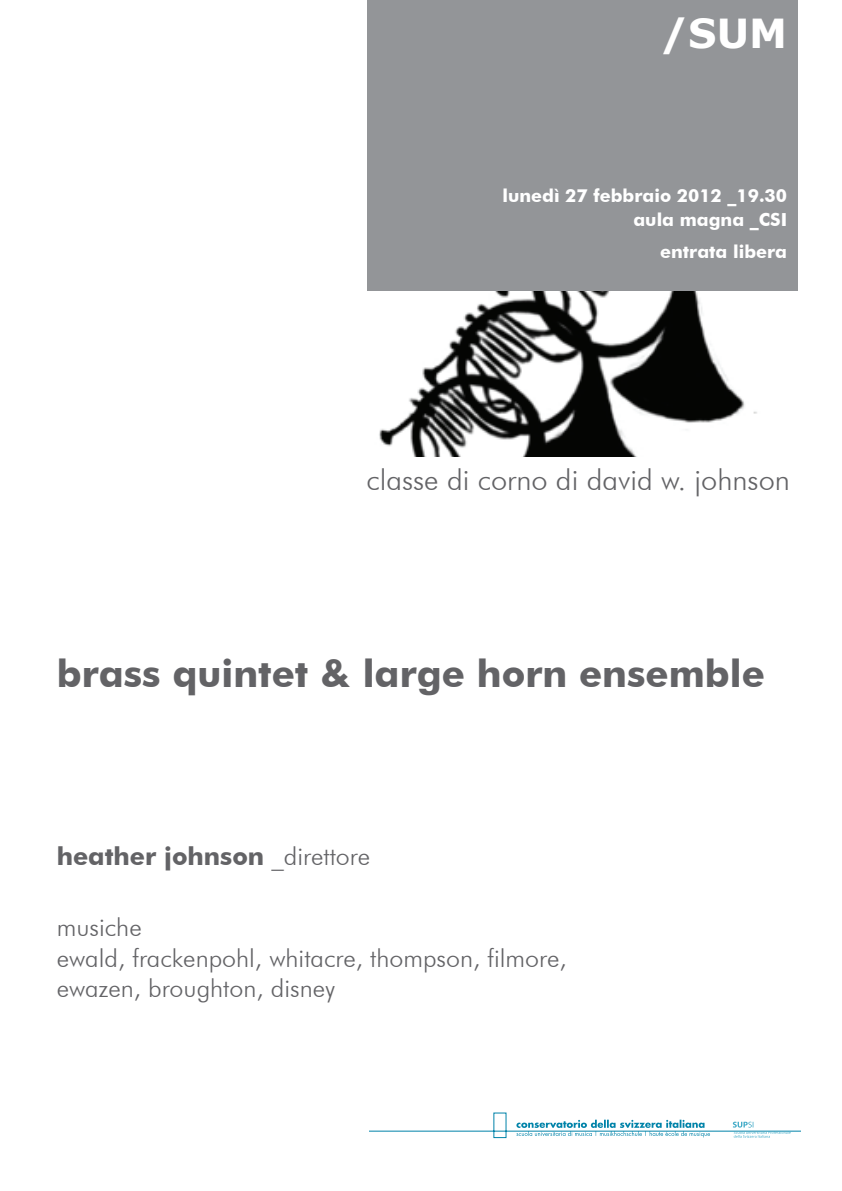
<style>
.page{position:relative;width:842px;height:1191px;background:#fff}
.page>*{position:absolute;margin:0;border:0;box-sizing:border-box;transform-origin:0 0}
.t1{font:700 40px "Verdana";color:#fff}
.t2{font:700 38px "Futura BT";color:#636366}
.t3{font:300 29px "Futura BT";color:#636366}
.t4{font:300 25px/30px "Futura BT";color:#636366}
.t5{font:700 25px "Futura BT";color:#636366}
.t6{font:700 18px/24px "Futura BT";color:#fff;text-align:right}
.s1{font-weight:300}
</style>
<div class="page">
<img style="left:379px;top:291px;width:378px;height:165px">
<div style="left:367px;top:0;width:430px;height:291px;background:#939598"></div>
<svg style="left:369px;top:1112px;width:431px;height:26px"></svg>
<h1 class="t1" style="left:661px;top:8px;width:128px">/SUM</h1>
<p class="t6" style="left:502px;top:184px;width:286px">lunedì 27 febbraio 2012 _19.30 aula magna _CSI</p>
<p class="t6" style="left:660px;top:240px;width:128px">entrata libera</p>
<p class="t3" style="left:367px;top:462px;width:425px">classe di corno di david w. johnson</p>
<h2 class="t2" style="left:57px;top:650px;width:710px">brass quintet &amp; large horn ensemble</h2>
<p class="t5" style="left:57px;top:840px;width:315px">heather johnson <span class="s1">_direttore</span></p>
<p class="t4" style="left:57px;top:911px;width:87px">musiche</p>
<p class="t4" style="left:57px;top:943px;width:511px">ewald, frackenpohl, whitacre, thompson, filmore, ewazen, broughton, disney</p>
</div>
